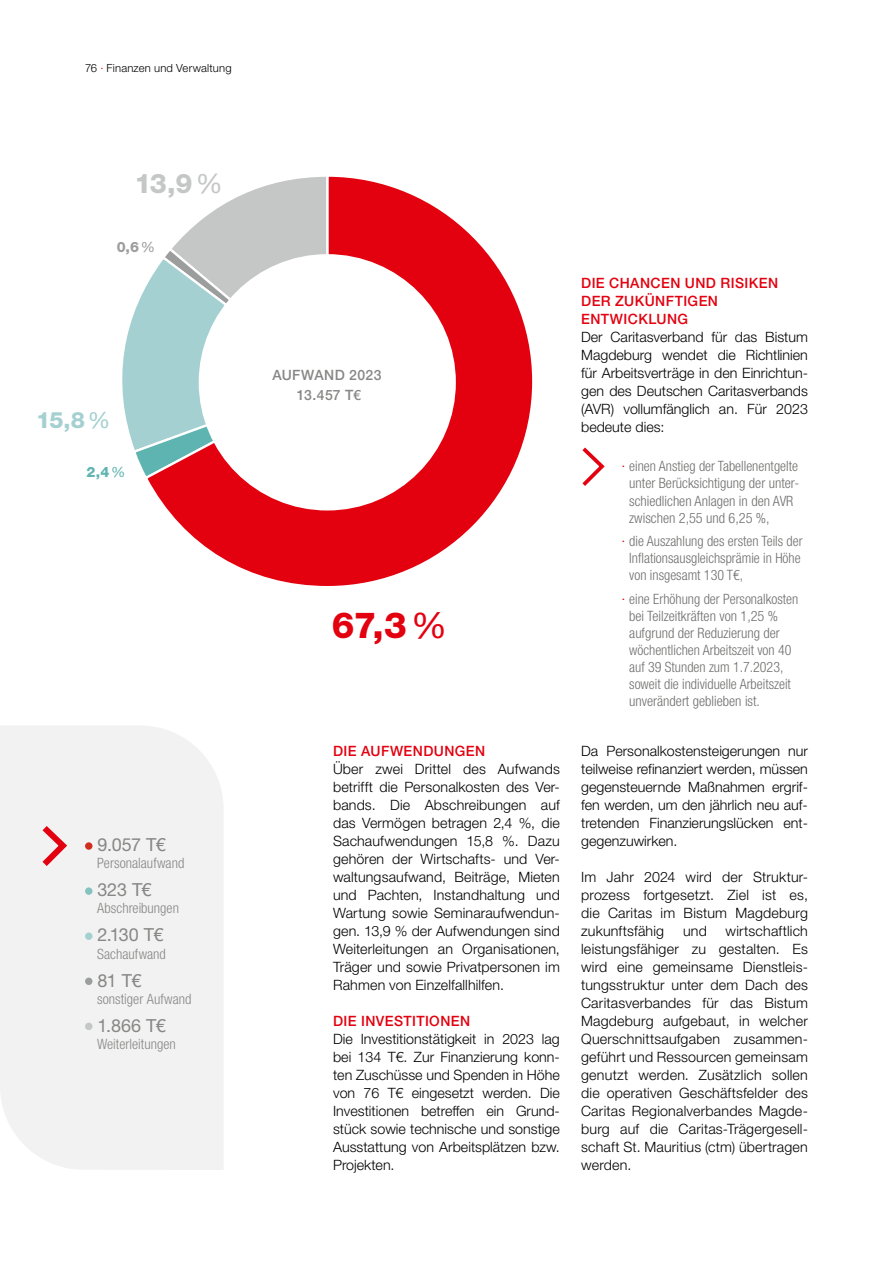
<style>
.page{position:relative;width:893px;height:1263px;background:#fff}
.page>*{position:absolute;margin:0;border:0;box-sizing:border-box;transform-origin:0 0}
.t1{font:800 36px "Helvetica Neue LT Pro";color:#e3000f}
.t2{font:800 27px "Helvetica Neue LT Pro";color:#c5c6c6}
.t3{font:800 22.5px "Helvetica Neue LT Pro";color:#a5d0d1}
.t4{font:18px "Helvetica Neue LT Pro";letter-spacing:-.015em;color:#878786}
.t5{font:300 14.25px/18px "Helvetica Neue LT Pro";color:#000;text-align:justify}
.t6{font:300 condensed 14.25px/17.1px "Helvetica Neue LT Pro";color:#6f6f6e}
.t7{font:500 14.25px/18px "Helvetica Neue LT Pro";letter-spacing:.03em;color:#e3000f}
.t8{font:300 condensed 14.25px "Helvetica Neue LT Pro";color:#878786}
.t9{font:500 14.25px/19.5px "Helvetica Neue LT Pro";letter-spacing:.03em;color:#878786;text-align:center}
.t10{font:800 14.25px "Helvetica Neue LT Pro";color:#5eb4b1}
.t11{font:800 14.25px "Helvetica Neue LT Pro";color:#9c9d9d}
.t12{font:300 11.25px "Helvetica Neue LT Pro";letter-spacing:.015em;color:#000}
.s1{color:#e3000f}
.s2{font-weight:400}
</style>
<div class="page">
<div style="left:0;top:726px;width:223px;height:221px;background:#f2f2f2"></div>
<div style="left:0;top:947px;width:223px;height:223px;background:#f2f2f2"></div>
<svg style="left:36px;top:820px;width:35px;height:52px"></svg>
<div style="left:85px;top:842px;width:7px;height:8px;background:#d02d1e;border-radius:50%"></div>
<div style="left:85px;top:887px;width:7px;height:8px;background:#86c3c0;border-radius:50%"></div>
<div style="left:85px;top:932px;width:7px;height:8px;background:#a5d0d1;border-radius:50%"></div>
<div style="left:85px;top:977px;width:7px;height:8px;background:#9c9d9d;border-radius:50%"></div>
<div style="left:85px;top:1023px;width:7px;height:7px;background:#c5c6c6;border-radius:50%"></div>
<svg style="left:122px;top:293px;width:21px;height:177px"></svg>
<svg style="left:143px;top:176px;width:390px;height:410px"></svg>
<div style="left:199px;top:254px;width:257px;height:256px;background:#fff;border-radius:50%"></div>
<svg style="left:582px;top:447px;width:23px;height:39px"></svg>
<p class="t12" style="left:85px;top:61px;width:148px">76 <span class="s1">·</span> Finanzen und Verwaltung</p>
<h2 class="t2" style="left:134px;top:167px;width:90px">13,9<span class="s2">%</span></h2>
<p class="t11" style="left:117px;top:238px;width:40px">0,6<span class="s2">%</span></p>
<h3 class="t3" style="left:36px;top:406px;width:76px">15,8<span class="s2">%</span></h3>
<p class="t10" style="left:86px;top:463px;width:41px">2,4<span class="s2">%</span></p>
<p class="t4" style="left:97px;top:834px;width:70px">9.057 T€</p>
<p class="t8" style="left:97px;top:855px;width:89px">Personalaufwand</p>
<p class="t4" style="left:97px;top:879px;width:56px">323 T€</p>
<p class="t8" style="left:97px;top:900px;width:83px">Abschreibungen</p>
<p class="t4" style="left:97px;top:924px;width:67px">2.130 T€</p>
<p class="t8" style="left:97px;top:945px;width:70px">Sachaufwand</p>
<p class="t4" style="left:97px;top:969px;width:45px">81 T€</p>
<p class="t8" style="left:97px;top:990px;width:96px">sonstiger Aufwand</p>
<p class="t4" style="left:97px;top:1014px;width:70px">1.866 T€</p>
<p class="t8" style="left:97px;top:1035px;width:80px">Weiterleitungen</p>
<p class="t9" style="left:272px;top:365px;width:111px">AUFWAND 2023<br>13.457 T€</p>
<h1 class="t1" style="left:332px;top:604px;width:117px">67,3<span class="s2">%</span></h1>
<p class="t7" style="left:333px;top:742px;width:154px">DIE AUFWENDUNGEN</p>
<p class="t5" style="left:333px;top:760px;width:228px">Über zwei Drittel des Aufwands betrifft die Personalkosten des Ver&shy;bands. Die Abschreibungen auf das Vermögen betragen 2,4 %, die Sachaufwendungen 15,8 %. Dazu gehören der Wirtschafts- und Ver&shy;waltungsaufwand, Beiträge, Mieten und Pachten, Instandhaltung und Wartung sowie Seminaraufwendun&shy;gen. 13,9 % der Aufwendungen sind Weiterleitungen an Organisationen, Träger und sowie Privatpersonen im Rahmen von Einzelfallhilfen.</p>
<p class="t7" style="left:333px;top:1012px;width:139px">DIE INVESTITIONEN</p>
<p class="t5" style="left:333px;top:1030px;width:228px">Die Investitionstätigkeit in 2023 lag bei 134 T€. Zur Finanzierung konn&shy;ten Zuschüsse und Spenden in Höhe von 76 T€ eingesetzt werden. Die Investitionen betreffen ein Grund&shy;stück sowie technische und sonstige Ausstattung von Arbeitsplätzen bzw.<br>Projekten.</p>
<p class="t7" style="left:581px;top:274px;width:198px">DIE CHANCEN UND RISIKEN<br>DER ZUKÜNFTIGEN<br>ENTWICKLUNG</p>
<p class="t5" style="left:581px;top:328px;width:228px">Der Caritasverband für das Bistum Magdeburg wendet die Richtlinien für Arbeitsverträge in den Einrichtun&shy;gen des Deutschen Caritasverbands (AVR) vollumfänglich an. Für 2023 bedeute dies:</p>
<p class="t6" style="left:629px;top:458px;width:171px;text-indent:-7px"><span class="s1">·</span> einen Anstieg der Tabellenentgelte unter Berücksichtigung der unter&shy;schiedlichen Anlagen in den AVR zwischen 2,55 und 6,25 %,</p>
<p class="t6" style="left:629px;top:532px;width:175px;text-indent:-7px"><span class="s1">·</span> die Auszahlung des ersten Teils der<br>Inflationsausgleichsprämie in Höhe von insgesamt 130 T€,</p>
<p class="t6" style="left:629px;top:590px;width:171px;text-indent:-7px"><span class="s1">·</span> eine Erhöhung der Personalkosten bei Teilzeitkräften von 1,25 % aufgrund der Reduzierung der wöchentlichen Arbeitszeit von 40 auf 39 Stunden zum 1.7.2023, soweit die individuelle Arbeitszeit unverändert geblieben ist.</p>
<p class="t5" style="left:581px;top:742px;width:228px">Da Personalkostensteigerungen nur teilweise refinanziert werden, müssen gegensteuernde Maßnahmen ergrif&shy;fen werden, um den jährlich neu auf&shy;tretenden Finanzierungslücken ent&shy;gegenzuwirken.</p>
<p class="t5" style="left:581px;top:868px;width:228px">Im Jahr 2024 wird der Struktur&shy;prozess fortgesetzt. Ziel ist es, die Caritas im Bistum Magdeburg zukunftsfähig</p>
<p class="t5" style="left:581px;top:922px;width:228px;text-indent:144px">wirtschaftlich leistungsfähiger zu gestalten. Es wird eine gemeinsame Dienstleis&shy;tungsstruktur unter dem Dach des Caritasverbandes für das Bistum Magdeburg aufgebaut, in welcher Querschnittsaufgaben zusammen&shy;geführt und Ressourcen gemeinsam genutzt werden. Zusätzlich sollen die operativen Geschäftsfelder des Caritas Regionalverbandes Magde&shy;burg auf die Caritas-Trägergesell&shy;schaft St. Mauritius (ctm) übertragen werden.</p>
<p class="t5" style="left:683px;top:922px;width:25px">und</p>
</div>
